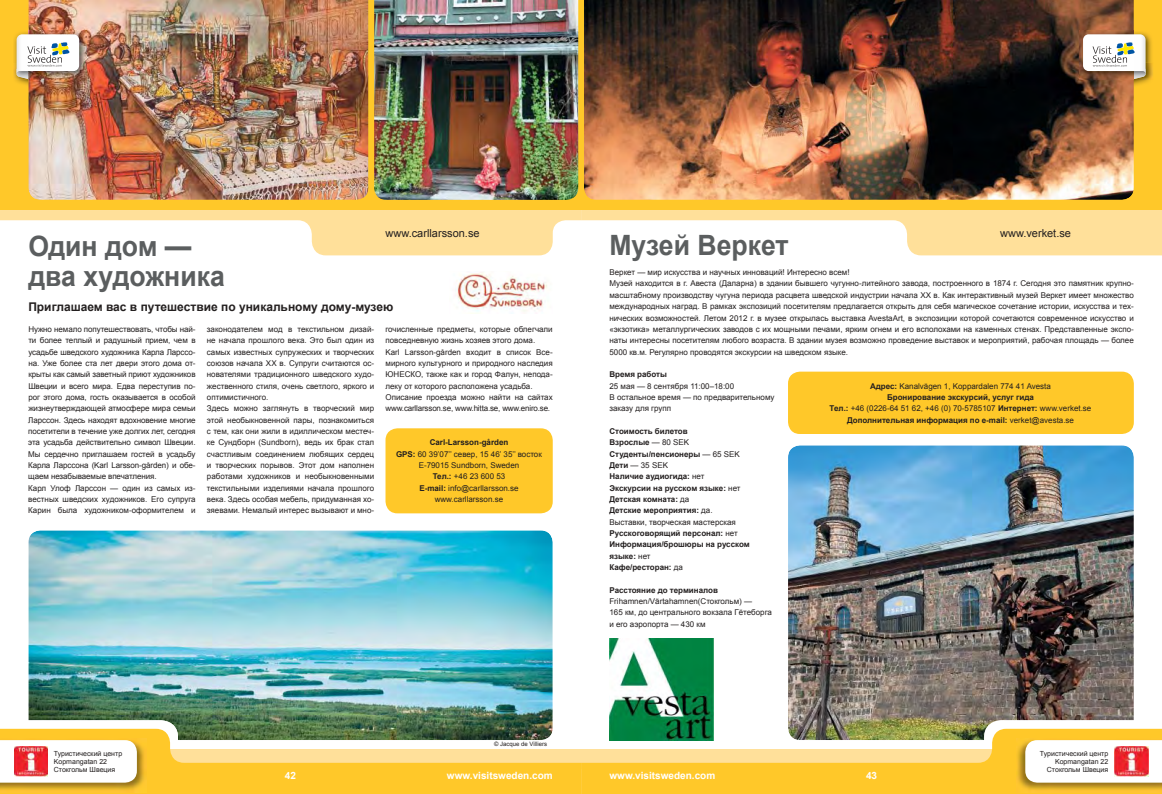
<style>
.page{position:relative;width:1162px;height:794px;background:#fff}
.page>*{position:absolute;margin:0;border:0;box-sizing:border-box;transform-origin:0 0}
.t1{font:700 28px/30px "Arial";color:#5b5e5f;scale:.95 1}
.t2{font:700 12px "Arial";color:#231f1f}
.t3{font:11px "Arial";color:#231f1f}
.t4{font:700 10px "Arial";color:#fff}
.t5{font:8px/11.3px "Arial";color:#231f1f}
.t6{font:8px/11.3px "Arial";color:#231f1f;text-align:center}
.t7{font:700 8px/11.3px "Arial";color:#231f1f}
.t8{font:8px "Arial";letter-spacing:-.02em;color:#231f1f}
.t9{font:7px "Arial";color:#231f1f}
.t10{font:7px "Arial";color:#231f1f}
.t11{font:6px "Arial";color:#231f1f}
.s1{font-style:inherit}
.s2{font-weight:700}
.s3{font-weight:400}
</style>
<div class="page">
<img style="left:788px;top:445px;width:346px;height:295px;border-radius:12px">
<img style="left:28px;top:530px;width:525px;height:210px;border-radius:12px">
<svg style="left:0;top:729px;width:581px;height:65px;background:#e2c562"></svg>
<img style="left:0;top:783px;width:146px;height:9px">
<svg style="left:0;top:720px;width:178px;height:63px"></svg>
<svg style="left:581px;top:729px;width:581px;height:65px;fill:#ffc829"></svg>
<img style="left:1016px;top:783px;width:146px;height:9px">
<svg style="left:984px;top:720px;width:178px;height:63px"></svg>
<img style="left:14px;top:746px;width:34px;height:30px">
<img style="left:1114px;top:746px;width:34px;height:30px">
<svg style="left:581px;top:210px;width:581px;height:45px;fill:#ffe09a"></svg>
<div style="left:581px;top:0;width:581px;height:210px;background:#ffc829"></div>
<div style="left:788px;top:372px;width:346px;height:62px;background:#ffc829;border-radius:12px"></div>
<div style="left:386px;top:428px;width:167px;height:85px;background:#ffc829;border-radius:12px"></div>
<img style="left:609px;top:638px;width:104px;height:102px">
<img style="left:1134px;top:32px;width:18px;height:54px">
<img style="left:584px;top:0;width:550px;height:200px">
<img style="left:1146px;top:63px;width:7px;height:17px">
<img style="left:1080px;top:31px;width:54px;height:49px">
<img style="left:1083px;top:34px;width:63px;height:39px">
<svg style="left:1093px;top:42px;width:53px;height:40px;background:#c8bfb0"></svg>
<svg style="left:0;top:210px;width:581px;height:45px;fill:#ffe09a"></svg>
<div style="left:0;top:0;width:581px;height:210px;background:#ffc829"></div>
<img style="left:374px;top:0;width:204px;height:200px">
<img style="left:14px;top:32px;width:14px;height:53px">
<img style="left:28px;top:0;width:341px;height:200px">
<img style="left:14px;top:63px;width:3px;height:17px">
<img style="left:28px;top:31px;width:59px;height:49px">
<img style="left:17px;top:34px;width:62px;height:39px">
<svg style="left:17px;top:42px;width:52px;height:40px;background:#cec4b7"></svg>
<img style="left:455px;top:272px;width:92px;height:42px">
<h3 class="t3" style="left:385px;top:227px;width:96px">www.carllarsson.se</h3>
<h1 class="t1" style="left:28px;top:231px;width:208px">Один дом <span class="s1">ó </span>два художника</h1>
<h2 class="t2" style="left:28px;top:300px;width:366px">Приглашаем вас в путешествие по уникальному дому<span class="s1">-</span>музею</h2>
<p class="t5" style="left:28px;top:324px;width:169px">Нужно немало попутешествовать<span class="s1">,</span> чтобы най&shy;ти более теплый и радушный прием<span class="s1">,</span> чем в усадьбе шведского художника Карла Ларссо&shy;на<span class="s1">.</span> Уже более ста лет двери этого дома от&shy;крыты как самый заветный приют художников Швеции и всего мира<span class="s1">.</span> Едва переступив по&shy;рог этого дома<span class="s1">,</span> гость оказывается в особой жизнеутверждающей атмосфере мира семьи Ларссон<span class="s1">.</span> Здесь находят вдохновение многие посетители в течение уже долгих лет<span class="s1">,</span> сегодня эта усадьба действительно символ Швеции<span class="s1">.<br></span>Мы сердечно приглашаем гостей в усадьбу Карла Ларссона <span class="s1">(Karl Larsson-gÂrden)</span> и обе&shy;щаем незабываемые впечатления<span class="s1">.<br></span>Карл Улоф Ларссон <span class="s1">ó</span> один из самых из&shy;вестных шведских художников<span class="s1">.</span> Его супруга Карин была художником<span class="s1">-</span>оформителем и</p>
<p class="t5" style="left:207px;top:323px;width:169px">законодателем мод в текстильном дизай&shy;не начала прошлого века<span class="s1">.</span> Это был один из самых известных супружеских и творческих союзов начала <span class="s1">XX</span> в<span class="s1">.</span> Супруги считаются ос&shy;нователями традиционного шведского худо&shy;жественного стиля<span class="s1">,</span> очень светлого<span class="s1">,</span> яркого и оптимистичного<span class="s1">.<br></span>Здесь можно заглянуть в творческий мир этой необыкновенной пары<span class="s1">,</span> познакомиться с тем<span class="s1">,</span> как они жили в идиллическом местеч&shy;ке Сундборн <span class="s1">(Sundborn),</span> ведь их брак стал счастливым соединением любящих сердец и творческих порывов<span class="s1">.</span> Этот дом наполнен работами художников и необыкновенными текстильными изделиями начала прошлого века<span class="s1">.</span> Здесь особая мебель<span class="s1">,</span> придуманная хо&shy;зяевами<span class="s1">.</span> Немалый интерес вызывают и мно<span class="s1">-</span></p>
<p class="t5" style="left:386px;top:323px;width:169px">гочисленные предметы<span class="s1">,</span> которые облегчали повседневную жизнь хозяев этого дома<span class="s1">.<br>Karl Larsson-gÂrden</span> входит в список Все&shy;мирного культурного и природного наследия ЮНЕСКО<span class="s1">,</span> также как и город Фалун<span class="s1">,</span> непода&shy;леку от которого расположена усадьба<span class="s1">.<br></span>Описание проезда можно найти на сайтах</p>
<p class="t8" style="left:386px;top:404px;width:166px">www.carllarsson.se, www.hitta.se, www.eniro.se.</p>
<p class="t6" style="left:396px;top:437px;width:147px"><span class="s2">Carl-Larsson-gÂrden<br>GPS:</span> 60 39í07íí <span class="s1">север</span>, 15 46í 35íí <span class="s1">восток<br></span>E-79015 Sundborn, Sweden<br><span class="s2">Тел</span><span class="s2">.:</span> +46 23 600 53<br><span class="s2">E-mail:</span> info@carllarsson.se www.carllarsson.se</p>
<p class="t11" style="left:494px;top:740px;width:54px">© Jacque de Villiers</p>
<h1 class="t1" style="left:609px;top:231px;width:190px">Музей Веркет</h1>
<h3 class="t3" style="left:1000px;top:227px;width:72px">www.verket.se</h3>
<p class="t5" style="left:609px;top:267px;width:526px">Веркет <span class="s1">ó</span> мир искусства и научных инноваций<span class="s1">!</span> Интересно всем<span class="s1">!<br></span>Музей находится в г<span class="s1">.</span> Авеста <span class="s1">(</span>Даларна<span class="s1">)</span> в здании бывшего чугунно<span class="s1">-</span>литейного завода<span class="s1">,</span> построенного в <span class="s1">1874</span> г<span class="s1">.</span> Сегодня это памятник крупно&shy;масштабному производству чугуна периода расцвета шведской индустрии начала <span class="s1">XX</span> в<span class="s1">.</span> Как интерактивный музей Веркет имеет множество международных наград<span class="s1">.</span> В рамках экспозиций посетителям предлагается открыть для себя магическое сочетание истории<span class="s1">,</span> искусства и тех&shy;нических возможностей<span class="s1">.</span> Летом <span class="s1">2012</span> г<span class="s1">.</span> в музее открылась выставка <span class="s1">AvestaArt,</span> в экспозиции которой сочетаются современное искусство и <span class="s1">´</span>экзотика<span class="s1">ª</span> металлургических заводов с их мощными печами<span class="s1">,</span> ярким огнем и его всполохами на каменных стенах<span class="s1">.</span> Представленные экспо&shy;наты интересны посетителям любого возраста<span class="s1">.</span> В здании музея возможно проведение выставок и мероприятий<span class="s1">,</span> рабочая площадь <span class="s1">ó</span> более <span class="s1">5000</span> кв<span class="s1">.</span>м<span class="s1">.</span> Регулярно проводятся экскурсии на шведском языке<span class="s1">.</span></p>
<p class="t5" style="left:609px;top:369px;width:167px"><span class="s2">Время работы<br></span><span class="s1">25</span> мая <span class="s1">ó 8</span> сентября <span class="s1">11:00ñ18:00<br></span>В остальное время <span class="s1">ó</span> по предварительному заказу для групп</p>
<p class="t7" style="left:609px;top:425px;width:142px">Стоимость билетов<br>Взрослые <span class="s3">ó 80 SEK<br></span>Студенты<span class="s1">/</span>пенсионеры <span class="s3">ó 65 SEK<br></span>Дети <span class="s3">ó 35 SEK<br></span>Наличие аудиогида<span class="s1">:</span> <span class="s3">нет<br></span>Экскурсии на русском языке<span class="s1">:</span> <span class="s3">нет<br></span>Детская комната<span class="s1">:</span> <span class="s3">да<br></span>Детские мероприятия<span class="s1">:</span> <span class="s3">да</span><span class="s3">.<br></span><span class="s3">Выставки</span><span class="s3">,</span> <span class="s3">творческая мастерская<br></span>Русскоговорящий персонал<span class="s1">:</span> <span class="s3">нет<br></span>Информация<span class="s1">/</span>брошюры на русском языке<span class="s1">:</span> <span class="s3">нет<br></span>Кафе<span class="s1">/</span>ресторан<span class="s1">:</span> <span class="s3">да</span></p>
<p class="t5" style="left:609px;top:584px;width:164px"><span class="s2">Расстояние до терминалов<br></span><span class="s1">Frihamnen/V‰rtahamnen(</span>Стокгольм<span class="s1">) ó<br>165</span> км<span class="s1">,</span> до центрального вокзала Гётеборга и его аэропорта <span class="s1">ó 430</span> км</p>
<p class="t6" style="left:830px;top:380px;width:263px"><span class="s2">Адрес</span><span class="s2">:</span> Kanalv‰gen 1, Koppardalen 774 41 Avesta<br><span class="s2">Бронирование экскурсий</span><span class="s2">,</span> <span class="s2">услуг гида<br>Тел</span><span class="s2">.:</span> +46 (0226-64 51 62, +46 (0) 70-5785107 <span class="s2">Интернет</span><span class="s2">:</span> www.verket.se <span class="s2">Дополнительная информация по</span> <span class="s2">e-mail:</span> verket@avesta.se</p>
<p class="t9" style="left:54px;top:749px;width:70px">Туристический центр</p>
<p class="t10" style="left:54px;top:758px;width:55px">Kopmangatan 22</p>
<p class="t9" style="left:54px;top:766px;width:63px">Стокгольм Швеция</p>
<p class="t4" style="left:285px;top:770px;width:13px">42</p>
<p class="t4" style="left:609px;top:770px;width:107px">www.visitsweden.com</p>
<p class="t4" style="left:447px;top:770px;width:107px">www.visitsweden.com</p>
<p class="t4" style="left:866px;top:770px;width:13px">43</p>
<p class="t9" style="left:1040px;top:749px;width:70px">Туристический центр</p>
<p class="t10" style="left:1055px;top:758px;width:55px">Kopmangatan 22</p>
<p class="t9" style="left:1047px;top:766px;width:63px">Стокгольм Швеция</p>
</div>
